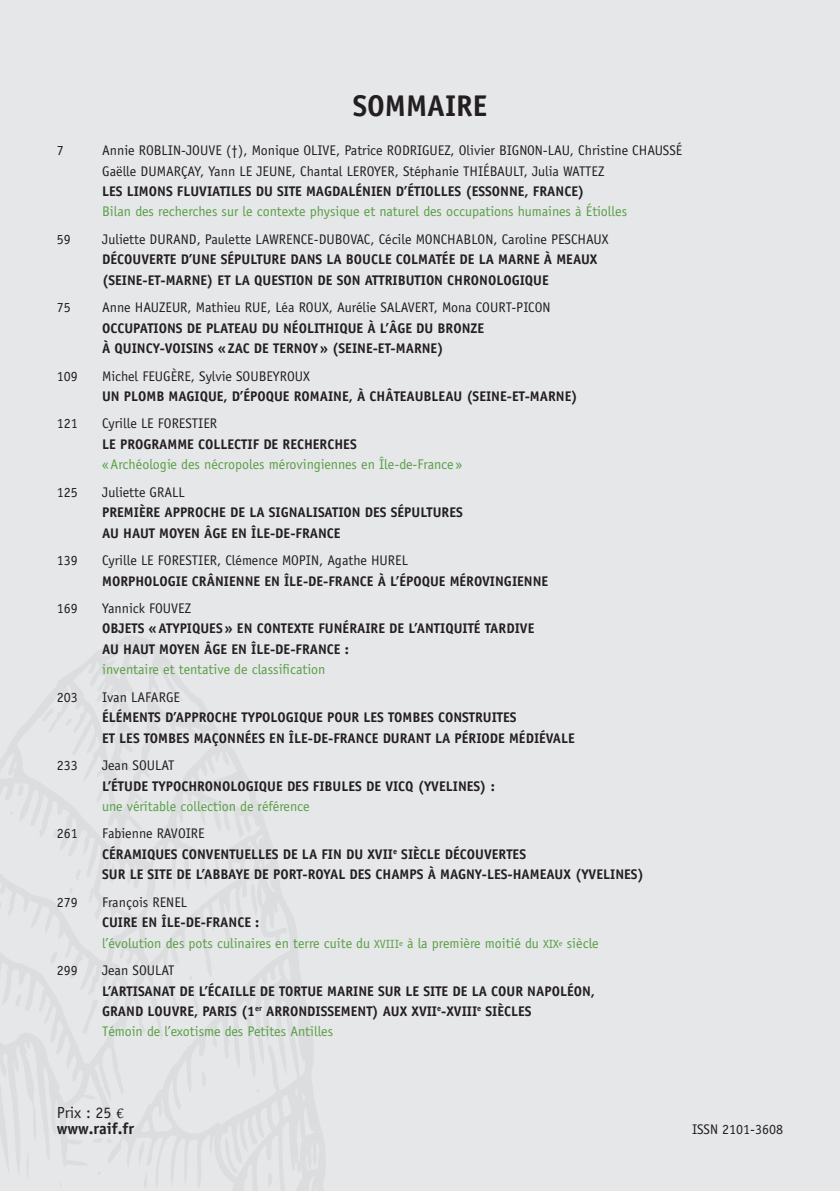
<style>
.page{position:relative;width:840px;height:1191px;background:#fff}
.page>*{position:absolute;margin:0;border:0;box-sizing:border-box;transform-origin:0 0}
.Titre_article{font:700 30px "Officina Sans";color:#231f20}
.Auteur{font:700 16px "Officina Sans";color:#231f20}
.Auteur-2{font:16px "Officina Sans";color:#231f20}
.Titre_article-2{font:700 14px/20.4px "Officina Sans";color:#231f20}
.Auteur-3{font:14px/20.4px "Officina Sans";color:#231f20}
.t1{font:14px "Officina Sans";color:#599f46}
.s1{font-family:"Officina Sans Book SC850";font-size:11.8px}
.s2{font-size:8.2px}
.s3{font-weight:400;color:#599f46}
.s4{font-family:"Gentium"}
</style>
<div class="page">
<div style="left:0;top:0;width:839px;height:1191px;background:#e6e7e9"></div>
<p class="Titre_article" style="left:352px;top:87px;width:136px">SOMMAIRE</p>
<p class="Auteur-3" style="left:57px;top:140px;width:8px">7</p>
<p class="Auteur-3" style="left:102px;top:140px;width:581px">Annie ROBLIN-JOUVE (†), Monique OLIVE, Patrice RODRIGUEZ, Olivier BIGNON-LAU, Christine CHAUSSÉ<br>Gaëlle DUMARÇAY, Yann LE JEUNE, Chantal LEROYER, Stéphanie THIÉBAULT, Julia WATTEZ</p>
<p class="Titre_article-2" style="left:102px;top:181px;width:483px">LES LIMONS FLUVIATILES DU SITE MAGDALÉNIEN D’ÉTIOLLES (ESSONNE, FRANCE)</p>
<p class="t1" style="left:102px;top:203px;width:526px">Bilan des recherches sur le contexte physique et naturel des occupations humaines à Étiolles</p>
<p class="Auteur-3" style="left:57px;top:229px;width:15px">59</p>
<p class="Auteur-3" style="left:102px;top:229px;width:507px">Juliette DURAND, Paulette LAWRENCE-DUBOVAC, Cécile MONCHABLON, Caroline PESCHAUX</p>
<p class="Titre_article-2" style="left:102px;top:249px;width:496px">DÉCOUVERTE D’UNE SÉPULTURE DANS LA BOUCLE COLMATÉE DE LA MARNE À MEAUX</p>
<p class="Titre_article-2" style="left:102px;top:269px;width:448px">(SEINE-ET-MARNE) ET LA QUESTION DE SON ATTRIBUTION CHRONOLOGIQUE</p>
<p class="Auteur-3" style="left:57px;top:297px;width:15px">75</p>
<p class="Auteur-3" style="left:102px;top:297px;width:449px">Anne HAUZEUR, Mathieu RUE, Léa ROUX, Aurélie SALAVERT, Mona COURT-PICON</p>
<p class="Titre_article-2" style="left:102px;top:317px;width:383px">OCCUPATIONS DE PLATEAU DU NÉOLITHIQUE À L’ÂGE DU BRONZE<br>À QUINCY-VOISINS «ZAC DE TERNOY» (SEINE-ET-MARNE)</p>
<p class="Auteur-3" style="left:57px;top:365px;width:22px">109</p>
<p class="Auteur-3" style="left:102px;top:365px;width:209px">Michel FEUGÈRE, Sylvie SOUBEYROUX</p>
<p class="Titre_article-2" style="left:102px;top:386px;width:476px">UN PLOMB MAGIQUE, D’ÉPOQUE ROMAINE, À CHÂTEAUBLEAU (SEINE-ET-MARNE)</p>
<p class="Auteur-3" style="left:57px;top:413px;width:22px">121</p>
<p class="Auteur-3" style="left:102px;top:413px;width:116px">Cyrille LE FORESTIER</p>
<p class="Titre_article-2" style="left:102px;top:434px;width:256px">LE PROGRAMME COLLECTIF DE RECHERCHES</p>
<p class="t1" style="left:102px;top:456px;width:361px">«Archéologie des nécropoles mérovingiennes en Île-de-France »</p>
<p class="Auteur-3" style="left:57px;top:482px;width:22px">125</p>
<p class="Auteur-3" style="left:102px;top:482px;width:84px">Juliette GRALL</p>
<p class="Titre_article-2" style="left:102px;top:502px;width:362px">PREMIÈRE APPROCHE DE LA SIGNALISATION DES SÉPULTURES</p>
<p class="Titre_article-2" style="left:102px;top:522px;width:240px">AU HAUT MOYEN ÂGE EN ÎLE-DE-FRANCE</p>
<p class="Auteur-3" style="left:57px;top:550px;width:22px">139</p>
<p class="Auteur-3" style="left:102px;top:550px;width:307px">Cyrille LE FORESTIER, Clémence MOPIN, Agathe HUREL</p>
<p class="Titre_article-2" style="left:102px;top:570px;width:447px">MORPHOLOGIE CRÂNIENNE EN ÎLE-DE-FRANCE À L’ÉPOQUE MÉROVINGIENNE</p>
<p class="Auteur-3" style="left:57px;top:598px;width:22px">169</p>
<p class="Auteur-3" style="left:102px;top:598px;width:90px">Yannick FOUVEZ</p>
<p class="Titre_article-2" style="left:102px;top:618px;width:433px">OBJETS «ATYPIQUES» EN CONTEXTE FUNÉRAIRE DE L’ANTIQUITÉ TARDIVE</p>
<p class="Titre_article-2" style="left:102px;top:639px;width:248px">AU HAUT MOYEN ÂGE EN ÎLE-DE-FRANCE :</p>
<p class="t1" style="left:102px;top:661px;width:225px">inventaire et tentative de classification</p>
<p class="Auteur-3" style="left:57px;top:687px;width:22px">203</p>
<p class="Auteur-3" style="left:102px;top:687px;width:79px">Ivan LAFARGE</p>
<p class="Titre_article-2" style="left:102px;top:707px;width:416px">ÉLÉMENTS D’APPROCHE TYPOLOGIQUE POUR LES TOMBES CONSTRUITES</p>
<p class="Titre_article-2" style="left:102px;top:727px;width:474px">ET LES TOMBES MAÇONNÉES EN ÎLE-DE-FRANCE DURANT LA PÉRIODE MÉDIÉVALE</p>
<p class="Auteur-3" style="left:57px;top:755px;width:22px">233</p>
<p class="Auteur-3" style="left:102px;top:755px;width:74px">Jean SOULAT</p>
<p class="Titre_article-2" style="left:102px;top:775px;width:394px">L’ÉTUDE TYPOCHRONOLOGIQUE DES FIBULES DE VICQ (YVELINES) :</p>
<p class="t1" style="left:102px;top:798px;width:209px">une véritable collection de référence</p>
<p class="Auteur-3" style="left:57px;top:823px;width:22px">261</p>
<p class="Auteur-3" style="left:102px;top:823px;width:104px">Fabienne RAVOIRE</p>
<p class="Titre_article-2" style="left:102px;top:843px;width:425px">CÉRAMIQUES CONVENTUELLES DE LA FIN DU XVII<sup>e</sup> SIÈCLE DÉCOUVERTES</p>
<p class="Titre_article-2" style="left:102px;top:864px;width:543px">SUR LE SITE DE L’ABBAYE DE PORT-ROYAL DES CHAMPS À MAGNY-LES-HAMEAUX (YVELINES)</p>
<p class="Auteur-3" style="left:57px;top:892px;width:22px">279</p>
<p class="Auteur-3" style="left:102px;top:892px;width:86px">François RENEL</p>
<p class="Titre_article-2" style="left:102px;top:912px;width:159px">CUIRE EN ÎLE-DE-FRANCE :</p>
<p class="t1" style="left:102px;top:934px;width:498px">l’évolution des pots culinaires en terre cuite du <span class="s1">XVIII</span><span class="s2">e</span> à la première moitié du <span class="s1">XIX</span><span class="s2">e</span> siècle</p>
<p class="Auteur-3" style="left:57px;top:960px;width:22px">299</p>
<p class="Auteur-3" style="left:102px;top:960px;width:74px">Jean SOULAT</p>
<p class="Titre_article-2" style="left:102px;top:980px;width:494px">L’ARTISANAT DE L’ÉCAILLE DE TORTUE MARINE SUR LE SITE DE LA COUR NAPOLÉON,</p>
<p class="Titre_article-2" style="left:102px;top:1000px;width:431px">GRAND LOUVRE, PARIS (1<sup>er</sup> ARRONDISSEMENT) AUX XVII<sup>e</sup>-XVIII<sup>e</sup> SIÈCLES<br><span class="s3">Témoin de l’exotisme des Petites Antilles</span></p>
<p class="Auteur-2" style="left:57px;top:1103px;width:69px">Prix : 25 <span class="s4">€</span></p>
<p class="Auteur" style="left:57px;top:1119px;width:79px">www.raif.fr</p>
<p class="Auteur-3" style="left:691px;top:1119px;width:93px">ISSN 2101-3608</p>
</div>
